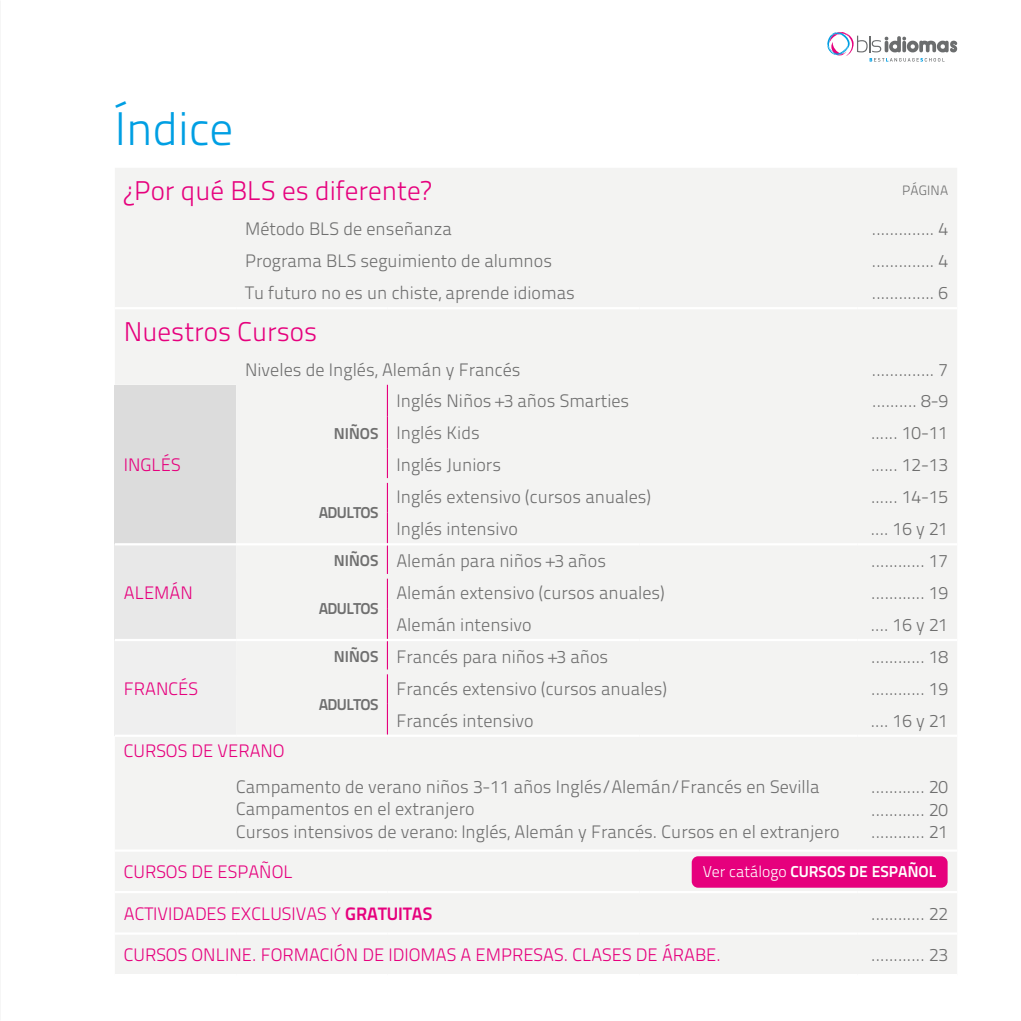
<style>
.page{position:relative;width:1021px;height:1021px;background:#fff}
.page>*{position:absolute;margin:0;border:0;box-sizing:border-box;transform-origin:0 0}
.t1{font:300 47.02px "Titillium Text 22 L";color:#009fe3}
.t2{font:300 27px "Titillium Text 22 L";color:#e6007d}
.t3{font:300 18px/22.5px "Titillium Text 22 L";color:#6f6f6f}
.t4{font:300 18px "Titillium Text 22 L";color:#e6007d}
.t5{font:700 15.75px "Titillium Text 22 L";letter-spacing:-.04em;color:#6f6f6f}
.t6{font:700 15.75px "Titillium Text 22 L";color:#fff}
.t7{font:300 13.5px "Titillium Text 22 L";letter-spacing:.01em;color:#6f6f6f}
.s1{font-weight:700;font-size:15.75px}
.s2{font-weight:700}
.s3{font-weight:300}
</style>
<div class="page">
<svg style="left:827px;top:32px;width:130px;height:30px"></svg>
<div style="left:115px;top:168px;width:842px;height:805px;background:#f3f3f2"></div>
<div style="left:115px;top:385px;width:121px;height:159px;background:#dcdcdc"></div>
<div style="left:115px;top:544px;width:121px;height:96px;background:#e8e8e8"></div>
<div style="left:115px;top:640px;width:121px;height:95px;background:#efefef"></div>
<hr style="left:115px;top:307px;width:121px;height:2px;background:#fff">
<hr style="left:236px;top:307px;width:151px;height:2px;background:#fff">
<hr style="left:387px;top:307px;width:252px;height:2px;background:#fff">
<hr style="left:639px;top:307px;width:218px;height:2px;background:#fff">
<hr style="left:857px;top:307px;width:100px;height:2px;background:#fff">
<hr style="left:387px;top:543px;width:252px;height:2px;background:#fff">
<hr style="left:639px;top:543px;width:218px;height:2px;background:#fff">
<hr style="left:857px;top:543px;width:100px;height:2px;background:#fff">
<hr style="left:115px;top:543px;width:121px;height:2px;background:#fff">
<hr style="left:115px;top:639px;width:121px;height:2px;background:#fff">
<hr style="left:115px;top:734px;width:121px;height:3px;background:#fff">
<hr style="left:387px;top:639px;width:252px;height:2px;background:#fff">
<hr style="left:639px;top:639px;width:218px;height:2px;background:#fff">
<hr style="left:857px;top:639px;width:100px;height:2px;background:#fff">
<hr style="left:387px;top:734px;width:252px;height:3px;background:#fff">
<hr style="left:639px;top:734px;width:218px;height:3px;background:#fff">
<hr style="left:857px;top:734px;width:100px;height:3px;background:#fff">
<hr style="left:115px;top:932px;width:121px;height:2px;background:#fff">
<hr style="left:236px;top:932px;width:151px;height:2px;background:#fff">
<hr style="left:387px;top:932px;width:252px;height:2px;background:#fff">
<hr style="left:639px;top:932px;width:218px;height:2px;background:#fff">
<hr style="left:857px;top:932px;width:100px;height:2px;background:#fff">
<hr style="left:115px;top:849px;width:121px;height:2px;background:#fff">
<hr style="left:236px;top:849px;width:151px;height:2px;background:#fff">
<hr style="left:387px;top:849px;width:252px;height:2px;background:#fff">
<hr style="left:639px;top:849px;width:218px;height:2px;background:#fff">
<hr style="left:857px;top:849px;width:100px;height:2px;background:#fff">
<hr style="left:115px;top:891px;width:121px;height:2px;background:#fff">
<hr style="left:236px;top:891px;width:151px;height:2px;background:#fff">
<hr style="left:387px;top:891px;width:252px;height:2px;background:#fff">
<hr style="left:639px;top:891px;width:218px;height:2px;background:#fff">
<hr style="left:857px;top:891px;width:100px;height:2px;background:#fff">
<hr style="left:387px;top:385px;width:1px;height:31px;background:#e6007d">
<hr style="left:387px;top:416px;width:1px;height:32px;background:#e6007d">
<hr style="left:387px;top:448px;width:1px;height:30px;background:#e6007d">
<svg style="left:387px;top:483px;width:1px;height:29px"></svg>
<hr style="left:387px;top:512px;width:1px;height:31px;background:#e6007d">
<div style="left:387px;top:478px;width:252px;height:5px;background:#f3f3f2"></div>
<div style="left:236px;top:478px;width:151px;height:5px;background:#f3f3f2"></div>
<svg style="left:387px;top:545px;width:1px;height:29px"></svg>
<hr style="left:387px;top:578px;width:1px;height:30px;background:#e6007d">
<hr style="left:387px;top:608px;width:1px;height:31px;background:#e6007d">
<svg style="left:387px;top:641px;width:1px;height:62px"></svg>
<hr style="left:387px;top:703px;width:1px;height:31px;background:#e6007d">
<hr style="left:236px;top:543px;width:151px;height:2px;background:#fff">
<hr style="left:236px;top:639px;width:151px;height:2px;background:#fff">
<hr style="left:236px;top:734px;width:151px;height:3px;background:#fff">
<hr style="left:236px;top:574px;width:151px;height:4px;background:#f3f3f2">
<hr style="left:387px;top:574px;width:252px;height:4px;background:#f3f3f2">
<hr style="left:639px;top:574px;width:218px;height:4px;background:#f3f3f2">
<div style="left:236px;top:669px;width:151px;height:5px;background:#f3f3f2"></div>
<div style="left:387px;top:669px;width:252px;height:5px;background:#f3f3f2"></div>
<div style="left:691px;top:856px;width:256px;height:31px;background:#e6007d;border-radius:6px"></div>
<h1 class="t1" style="left:115px;top:94px;width:120px">Índice</h1>
<h2 class="t2" style="left:124px;top:171px;width:309px">¿Por qué BLS es diferente?</h2>
<p class="t7" style="left:902px;top:181px;width:47px">PÁGINA</p>
<p class="t3" style="left:245px;top:217px;width:208px">Método BLS de enseñanza</p>
<p class="t3" style="left:871px;top:217px;width:78px">.............. 4</p>
<p class="t3" style="left:245px;top:248px;width:308px">Programa BLS seguimiento de alumnos</p>
<p class="t3" style="left:871px;top:248px;width:78px">.............. 4</p>
<p class="t3" style="left:245px;top:280px;width:331px">Tu futuro no es un chiste, aprende idiomas</p>
<p class="t3" style="left:871px;top:280px;width:78px">.............. 6</p>
<h2 class="t2" style="left:124px;top:312px;width:195px">Nuestros Cursos</h2>
<p class="t3" style="left:245px;top:357px;width:277px">Niveles de Inglés, Alemán y Francés</p>
<p class="t3" style="left:871px;top:357px;width:78px">.............. 7</p>
<p class="t4" style="left:124px;top:451px;width:58px">INGLÉS</p>
<p class="t4" style="left:124px;top:579px;width:71px">ALEMÁN</p>
<p class="t4" style="left:124px;top:675px;width:76px">FRANCÉS</p>
<p class="t5" style="left:334px;top:421px;width:46px">NIÑOS</p>
<p class="t5" style="left:319px;top:500px;width:61px">ADULTOS</p>
<p class="t3" style="left:396px;top:389px;width:234px">Inglés Niños +3 años Smarties</p>
<p class="t3" style="left:872px;top:389px;width:77px">.......... 8-9</p>
<p class="t3" style="left:396px;top:421px;width:85px">Inglés Kids</p>
<p class="t3" style="left:871px;top:421px;width:79px">...... 10-11</p>
<p class="t3" style="left:396px;top:453px;width:106px">Inglés Juniors</p>
<p class="t3" style="left:871px;top:453px;width:79px">...... 12-13</p>
<p class="t3" style="left:396px;top:484px;width:256px">Inglés extensivo (cursos anuales)</p>
<p class="t3" style="left:871px;top:484px;width:79px">...... 14-15</p>
<p class="t3" style="left:396px;top:516px;width:123px">Inglés intensivo</p>
<p class="t3" style="left:870px;top:516px;width:79px">.... 16 y 21</p>
<p class="t3" style="left:334px;top:548px;width:274px"><span class="s1">NIÑOS</span> Alemán para niños +3 años</p>
<p class="t3" style="left:871px;top:548px;width:78px">............ 17</p>
<p class="t5" style="left:319px;top:596px;width:61px">ADULTOS</p>
<p class="t3" style="left:396px;top:580px;width:270px">Alemán extensivo (cursos anuales)</p>
<p class="t3" style="left:871px;top:580px;width:78px">............ 19</p>
<p class="t3" style="left:396px;top:612px;width:137px">Alemán intensivo</p>
<p class="t3" style="left:870px;top:612px;width:79px">.... 16 y 21</p>
<p class="t3" style="left:334px;top:644px;width:276px"><span class="s1">NIÑOS</span> Francés para niños +3 años</p>
<p class="t3" style="left:871px;top:644px;width:78px">............ 18</p>
<p class="t5" style="left:319px;top:692px;width:61px">ADULTOS</p>
<p class="t3" style="left:396px;top:676px;width:272px">Francés extensivo (cursos anuales)</p>
<p class="t3" style="left:871px;top:676px;width:78px">............ 19</p>
<p class="t3" style="left:396px;top:708px;width:139px">Francés intensivo</p>
<p class="t3" style="left:870px;top:708px;width:79px">.... 16 y 21</p>
<p class="t4" style="left:124px;top:737px;width:162px">CURSOS DE VERANO</p>
<p class="t3" style="left:236px;top:774px;width:605px">Campamento de verano niños 3-11 años Inglés/Alemán/Francés en Sevilla<br>Campamentos en el extranjero<br>Cursos intensivos de verano: Inglés, Alemán y Francés. Cursos en el extranjero</p>
<p class="t3" style="left:871px;top:774px;width:78px;text-align:justify">............ 20 ............ 20 ............ 21</p>
<p class="t4" style="left:124px;top:858px;width:170px">CURSOS DE ESPAÑOL</p>
<p class="t4" style="left:124px;top:900px;width:310px">ACTIVIDADES EXCLUSIVAS Y <span class="s2">GRATUITAS</span></p>
<p class="t3" style="left:871px;top:901px;width:78px">............ 22</p>
<p class="t4" style="left:124px;top:941px;width:598px">CURSOS ONLINE. FORMACIÓN DE IDIOMAS A EMPRESAS. CLASES DE ÁRABE.</p>
<p class="t3" style="left:871px;top:942px;width:78px">............ 23</p>
<p class="t6" style="left:702px;top:859px;width:235px"><span class="s3">Ver catálogo</span> CURSOS DE ESPAÑOL</p>
</div>
